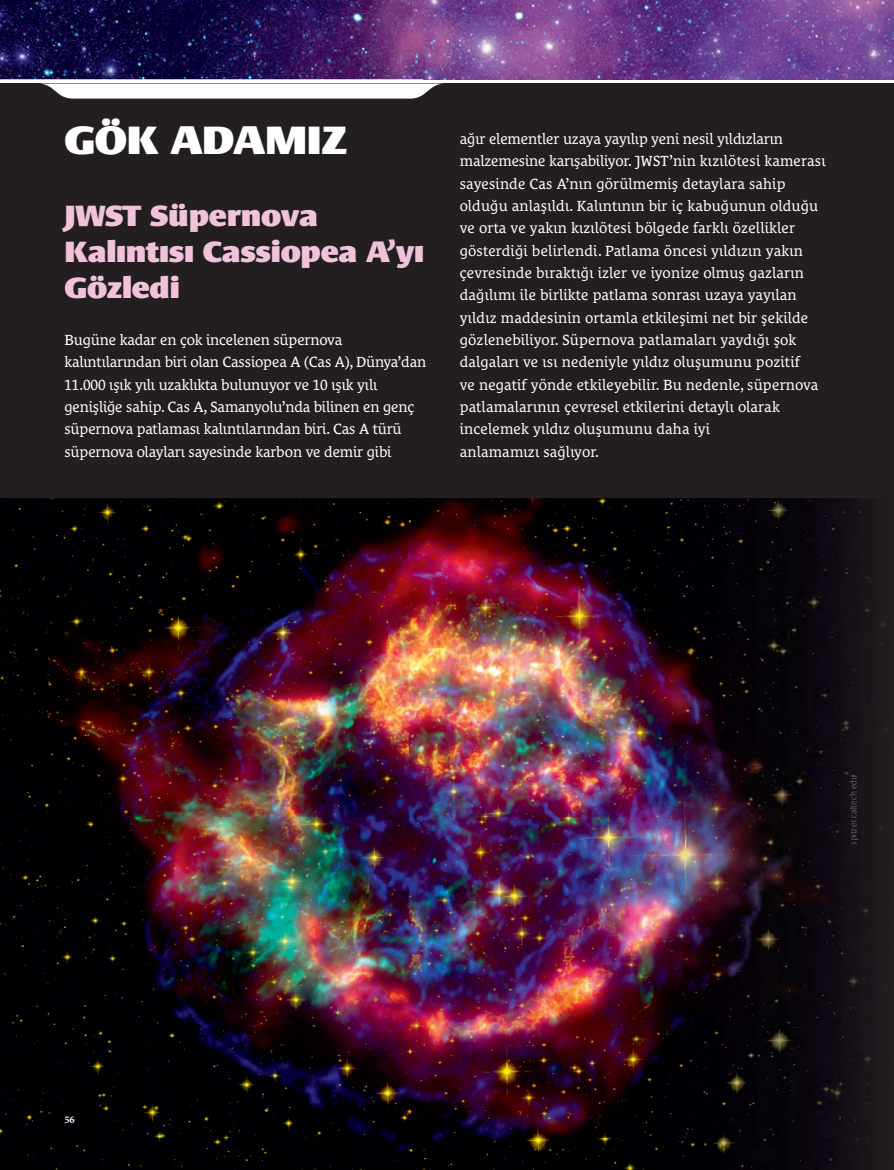
<style>
.page{position:relative;width:894px;height:1170px;background:#fff}
.page>*{position:absolute;margin:0;border:0;box-sizing:border-box;transform-origin:0 0}
.t1{font:900 40.5px "Le Monde Sans Pro";letter-spacing:-.01em;color:#fff}
.t2{font:900 30px/36px "Le Monde Sans Pro";letter-spacing:-.01em;color:#f0c3db}
.t3{font:15px/22.4px "Le Monde Courrier Pro";letter-spacing:.01em;color:#fff}
.t4{font:15px/22.4px "Le Monde Courrier Pro";letter-spacing:-.01em;color:#fff}
.t5{font:700 10.35px "Minion Pro";color:#fff}
.t6{font:300 expanded 9px "Le Monde Sans Pro";letter-spacing:-.01em;color:#87878d}
.s1{color:#88878e}
.s2{color:#86868d}
</style>
<div class="page">
<div style="left:0;top:83px;width:893px;height:1086px;background:#231f20"></div>
<img style="left:0;top:498px;width:884px;height:671px">
<img style="left:849px;top:774px;width:9px;height:70px">
<img style="left:0;top:0;width:424px;height:79px">
<svg style="left:40px;top:83px;width:403px;height:16px;background:#e2e1e1"></svg>
<img style="left:424px;top:0;width:469px;height:79px">
<h1 class="t1" style="left:64px;top:123px;width:284px">GÖK ADAMIZ</h1>
<h2 class="t2" style="left:64px;top:199px;width:361px">JWST Süpernova<br>Kalıntısı Cassiopea A’yı<br>Gözledi</h2>
<p class="t4" style="left:64px;top:330px;width:363px">Bugüne kadar en çok incelenen süpernova kalıntılarından biri olan Cassiopea A (Cas A), Dünya’dan 11.000 ışık yılı uzaklıkta bulunuyor ve 10 ışık yılı genişliğe sahip. Cas A, Samanyolu’nda bilinen en genç süpernova patlaması kalıntılarından biri. Cas A türü süpernova olayları sayesinde karbon ve demir gibi</p>
<p class="t3" style="left:459px;top:129px;width:367px">ağır elementler uzaya yayılıp yeni nesil yıldızların malzemesine karışabiliyor. JWST’nin kızılötesi kamerası sayesinde Cas A’nın görülmemiş detaylara sahip olduğu anlaşıldı. Kalıntının bir iç kabuğunun olduğu ve orta ve yakın kızılötesi bölgede farklı özellikler gösterdiği belirlendi. Patlama öncesi yıldızın yakın çevresinde bıraktığı izler ve iyonize olmuş gazların dağılımı ile birlikte patlama sonrası uzaya yayılan yıldız maddesinin ortamla etkileşimi net bir şekilde gözlenebiliyor. Süpernova patlamaları yaydığı şok dalgaları ve ısı nedeniyle yıldız oluşumunu pozitif<br>ve negatif yönde etkileyebilir. Bu nedenle, süpernova patlamalarının çevresel etkilerini detaylı olarak incelemek yıldız oluşumunu daha iyi<br>anlamamızı sağlıyor.</p>
<p class="t5" style="left:64px;top:1112px;width:12px">56</p>
<p class="t6" style="left:849px;top:844px;width:72px;rotate:-90deg"><span class="s1">spit</span><span class="s2">zer.</span>caltech.edu</p>
</div>
